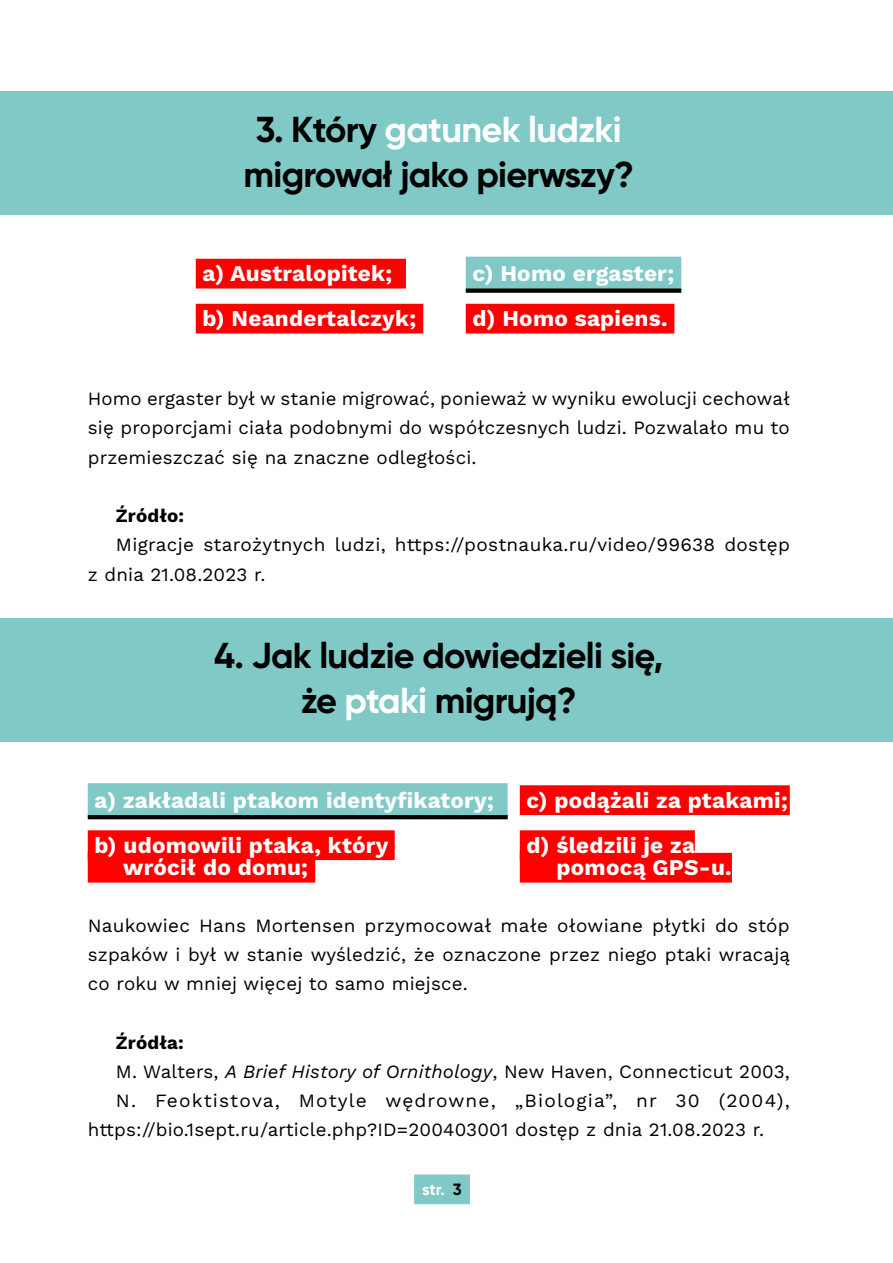
<style>
.page{position:relative;width:893px;height:1263px;background:#fff}
.page>*{position:absolute;margin:0;border:0;box-sizing:border-box;transform-origin:0 0}
.t1{font:700 36px/45px "Gilroy";letter-spacing:-.02em;color:#000;text-align:center}
.t2{font:700 22.5px "Work Sans";letter-spacing:.01em;color:#fff}
.t3{font:18.75px/29.2px "Work Sans";letter-spacing:.01em;color:#000;text-align:justify}
.t4{font:18.75px "Work Sans";letter-spacing:.06em;color:#000}
.t5{font:700 18.75px "Work Sans";letter-spacing:.01em;color:#000}
.t6{font:700 16.35px "Gilroy";color:#fff}
.s1{color:#fff}
.s2{font-style:italic}
.s3{color:#000}
</style>
<div class="page">
<div style="left:414px;top:1174px;width:56px;height:30px;background:#80c9c7"></div>
<div style="left:0;top:92px;width:893px;height:123px;background:#80c9c7"></div>
<div style="left:196px;top:259px;width:210px;height:29px;background:#f00"></div>
<div style="left:466px;top:257px;width:215px;height:34px;background:#80c9c7"></div>
<div style="left:196px;top:304px;width:227px;height:29px;background:#f00"></div>
<div style="left:466px;top:304px;width:208px;height:29px;background:#f00"></div>
<div style="left:0;top:618px;width:893px;height:124px;background:#80c9c7"></div>
<div style="left:88px;top:783px;width:420px;height:34px;background:#80c9c7"></div>
<div style="left:520px;top:785px;width:270px;height:30px;background:#f00"></div>
<div style="left:88px;top:830px;width:307px;height:30px;background:#f00"></div>
<div style="left:520px;top:830px;width:175px;height:30px;background:#f00"></div>
<div style="left:88px;top:853px;width:227px;height:29px;background:#f00"></div>
<div style="left:520px;top:853px;width:212px;height:29px;background:#f00"></div>
<div style="left:466px;top:288px;width:215px;height:5px;background:#000"></div>
<svg style="left:88px;top:815px;width:420px;height:4px;background:#020303"></svg>
<h1 class="t1" style="left:244px;top:106px;width:392px">3. Który <span class="s1">gatunek ludzki </span>migrował jako pierwszy?</h1>
<p class="t2" style="left:202px;top:257px;width:191px">a) Australopitek;</p>
<p class="t2" style="left:472px;top:257px;width:203px">c) Homo ergaster;</p>
<p class="t2" style="left:202px;top:302px;width:215px">b) Neandertalczyk;</p>
<p class="t2" style="left:472px;top:302px;width:197px">d) Homo sapiens.</p>
<p class="t3" style="left:88px;top:383px;width:704px">Homo ergaster był w stanie migrować, ponieważ w wyniku ewolucji cechował się proporcjami ciała podobnymi do współczesnych ludzi. Pozwalało mu to przemieszczać się na znaczne odległości.</p>
<p class="t5" style="left:116px;top:501px;width:70px">Źródło:</p>
<p class="t3" style="left:88px;top:529px;width:704px;text-indent:28px">Migracje starożytnych ludzi, https://postnauka.ru/video/99638 dostęp z dnia 21.08.2023 r.</p>
<h1 class="t1" style="left:214px;top:633px;width:451px">4. Jak ludzie dowiedzieli się, że <span class="s1">ptaki</span> migrują?</h1>
<p class="t2" style="left:94px;top:783px;width:401px">a) zakładali ptakom identyfikatory;</p>
<p class="t2" style="left:526px;top:783px;width:263px">c) podążali za ptakami;</p>
<p class="t2" style="left:94px;top:828px;width:295px">b) udomowili ptaka, który</p>
<p class="t2" style="left:526px;top:828px;width:170px">d) śledzili je za</p>
<p class="t2" style="left:123px;top:851px;width:186px">wrócił do domu;</p>
<p class="t2" style="left:557px;top:851px;width:177px">pomocą GPS-u.</p>
<p class="t3" style="left:88px;top:910px;width:704px">Naukowiec Hans Mortensen przymocował małe ołowiane płytki do stóp szpaków i był w stanie wyśledzić, że oznaczone przez niego ptaki wracają co roku w mniej więcej to samo miejsce.</p>
<p class="t5" style="left:116px;top:1028px;width:70px">Źródła:</p>
<p class="t3" style="left:116px;top:1056px;width:675px">M. Walters, <span class="s2">A Brief History of Ornithology</span>, New Haven, Connecticut 2003,</p>
<p class="t4" style="left:116px;top:1086px;width:675px">N. Feoktistova, Motyle wędrowne, „Biologia”, nr 30 (2004),</p>
<p class="t3" style="left:88px;top:1114px;width:678px">https://bio.1sept.ru/article.php?ID=200403001 dostęp z dnia 21.08.2023 r.</p>
<p class="t6" style="left:422px;top:1179px;width:41px">str. <span class="s3">3</span></p>
</div>
